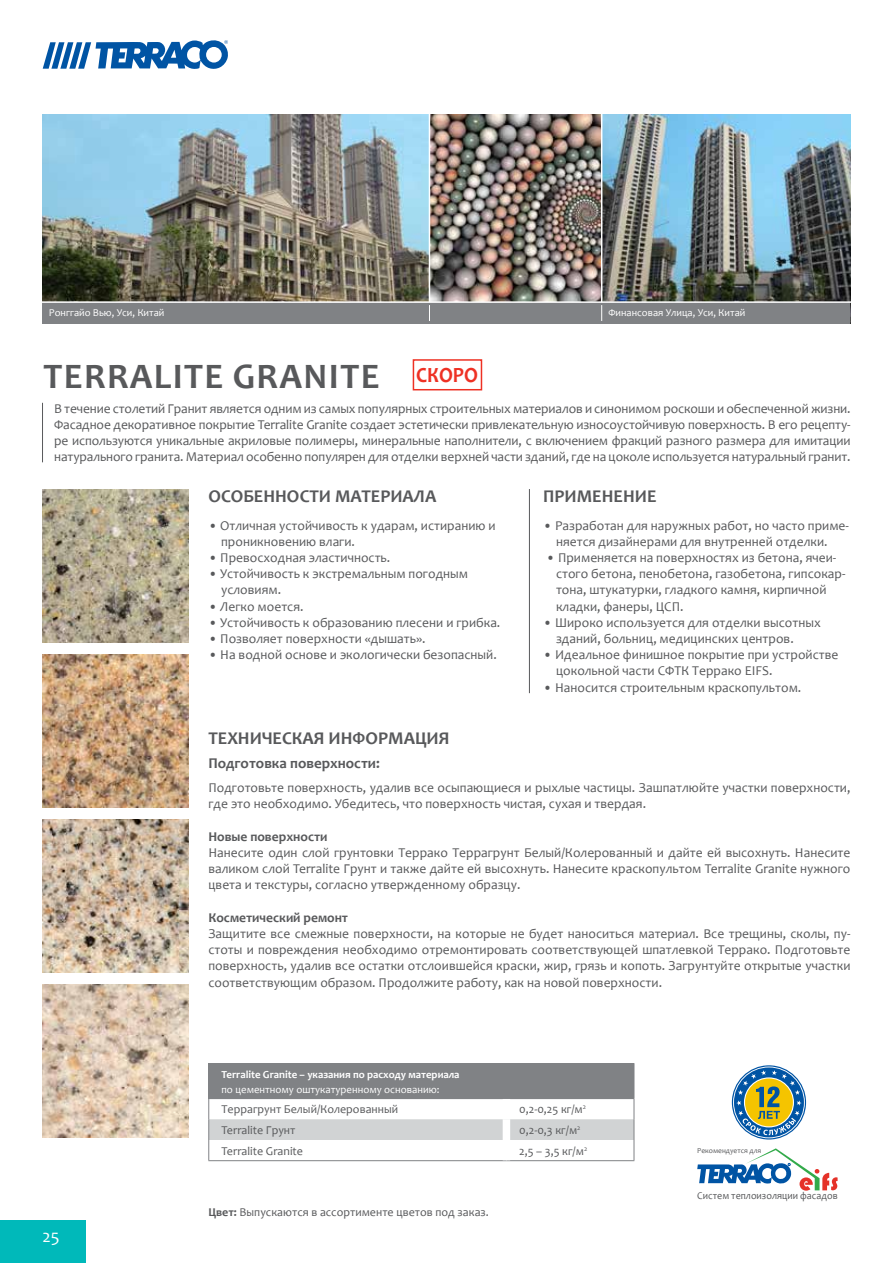
<style>
.page{position:relative;width:893px;height:1263px;background:#fff}
.page>*{position:absolute;margin:0;border:0;box-sizing:border-box;transform-origin:0 0}
.t1{font:700 36px "Candara";letter-spacing:.04em;color:#58595b}
.t2{font:700 18px "Candara";color:#58595b}
.t3{font:18px "Candara";color:#fff}
.t4{font:700 15px "Candara";color:#58595b}
.t5{font:13.5px/16.2px "Candara";color:#58595b}
.t6{font:700 13.5px "Candara";color:#58595b}
.t7{font:12px "Candara";color:#58595b}
.t8{font:700 10.8px "Candara";color:#fff}
.t9{font:10.8px "Candara";color:#fff}
.t10{font:10.5px "Candara";color:#fff}
.t11{font:10.5px "Candara";color:#58595b;scale:.96 1}
.t12{font:7.5px "Candara";color:#58595b}
.s1{font-weight:700}
</style>
<div class="page">
<svg style="left:43px;top:40px;width:185px;height:29px"></svg>
<div style="left:0;top:1220px;width:85px;height:43px;background:#00b9ba"></div>
<img style="left:42px;top:489px;width:147px;height:153px">
<img style="left:42px;top:654px;width:147px;height:153px">
<img style="left:42px;top:820px;width:147px;height:153px">
<img style="left:42px;top:985px;width:147px;height:153px">
<img style="left:602px;top:114px;width:248px;height:187px">
<img style="left:43px;top:114px;width:386px;height:187px">
<img style="left:430px;top:114px;width:171px;height:187px">
<div style="left:43px;top:302px;width:807px;height:21px;background:#808285"></div>
<hr style="left:41px;top:301px;width:827px;height:2px;background:#fff">
<svg style="left:429px;top:305px;width:1px;height:16px"></svg>
<svg style="left:601px;top:305px;width:1px;height:16px"></svg>
<hr style="left:42px;top:403px;width:1px;height:59px;background:#58595b">
<div style="left:413px;top:359px;width:69px;height:31px;border:2px solid #ee3124"></div>
<div style="left:209px;top:1063px;width:425px;height:35px;background:#808285"></div>
<hr style="left:208px;top:1063px;width:298px;height:1px;background:#808285">
<hr style="left:208px;top:1064px;width:1px;height:34px;background:#808285">
<hr style="left:634px;top:1064px;width:1px;height:34px;background:#808285">
<hr style="left:208px;top:1098px;width:298px;height:1px;background:#808285">
<hr style="left:506px;top:1098px;width:128px;height:1px;background:#808285">
<svg style="left:208px;top:1099px;width:427px;height:61px"></svg>
<hr style="left:208px;top:1160px;width:298px;height:1px;background:#808285">
<hr style="left:506px;top:1160px;width:128px;height:1px;background:#808285">
<div style="left:503px;top:1099px;width:7px;height:20px;background:#fff"></div>
<div style="left:503px;top:1119px;width:7px;height:21px;background:#fff"></div>
<div style="left:503px;top:1140px;width:7px;height:20px;background:#fff"></div>
<hr style="left:529px;top:489px;width:1px;height:204px;background:#58595b">
<svg style="left:732px;top:1065px;width:74px;height:74px"></svg>
<svg style="left:733px;top:1066px;width:72px;height:72px"></svg>
<svg style="left:734px;top:1067px;width:70px;height:70px"></svg>
<svg style="left:736px;top:1070px;width:66px;height:65px;background:#879d7f"></svg>
<svg style="left:697px;top:1148px;width:141px;height:42px"></svg>
<p class="t10" style="left:49px;top:306px;width:117px">Ронггайо Вью, Уси, Китай</p>
<p class="t10" style="left:608px;top:306px;width:139px">Финансовая Улица, Уси, Китай</p>
<h1 class="t1" style="left:43px;top:353px;width:436px">TERRALITE GRANITE <sup>СКОРО</sup></h1>
<p class="t5" style="left:54px;top:400px;width:798px;text-align:justify">В течение столетий Гранит является одним из самых популярных строительных материалов и синонимом роскоши и обеспеченной жизни.<br>Фасадное декоративное покрытие Terralite Granite создает эстетически привлекательную износоустойчивую поверхность. В его рецепту&shy;ре используются уникальные акриловые полимеры, минеральные наполнители, с включением фракций разного размера для имитации натурального гранита. Материал особенно популярен для отделки верхней части зданий, где на цоколе используется натуральный гранит.</p>
<h2 class="t2" style="left:208px;top:485px;width:229px">ОСОБЕННОСТИ МАТЕРИАЛА</h2>
<p class="t5" style="left:221px;top:517px;width:276px;text-indent:-13px">• Отличная устойчивость к ударам, истиранию и проникновению влаги.</p>
<p class="t5" style="left:208px;top:549px;width:183px">• Превосходная эластичность.</p>
<p class="t5" style="left:221px;top:566px;width:248px;text-indent:-13px">• Устойчивость к экстремальным погодным условиям.</p>
<p class="t5" style="left:208px;top:598px;width:97px">• Легко моется.</p>
<p class="t5" style="left:208px;top:614px;width:293px">• Устойчивость к образованию плесени и грибка.</p>
<p class="t5" style="left:208px;top:630px;width:219px">• Позволяет поверхности «дышать».</p>
<p class="t5" style="left:208px;top:647px;width:290px">• На водной основе и экологически безопасный.</p>
<h2 class="t2" style="left:208px;top:727px;width:243px">ТЕХНИЧЕСКАЯ ИНФОРМАЦИЯ</h2>
<p class="t4" style="left:208px;top:753px;width:173px">Подготовка поверхности:</p>
<h2 class="t2" style="left:543px;top:485px;width:115px">ПРИМЕНЕНИЕ</h2>
<p class="t5" style="left:556px;top:517px;width:294px;text-indent:-13px">• Разработан для наружных работ, но часто приме&shy;няется дизайнерами для внутренней отделки.</p>
<p class="t5" style="left:556px;top:549px;width:291px;text-indent:-10px">• Применяется на поверхностях из бетона, ячеи&shy;стого бетона, пенобетона, газобетона, гипсокар&shy;тона, штукатурки, гладкого камня, кирпичной кладки, фанеры, ЦСП.</p>
<p class="t5" style="left:556px;top:614px;width:266px;text-indent:-13px">• Широко используется для отделки высотных зданий, больниц, медицинских центров.</p>
<p class="t5" style="left:556px;top:647px;width:284px;text-indent:-13px">• Идеальное финишное покрытие при устройстве цокольной части СФТК Террако EIFS.</p>
<p class="t5" style="left:543px;top:679px;width:260px">• Наносится строительным краскопультом.</p>
<p class="t5" style="left:208px;top:780px;width:644px">Подготовьте поверхность, удалив все осыпающиеся и рыхлые частицы. Зашпатлюйте участки поверхности, где это необходимо. Убедитесь, что поверхность чистая, сухая и твердая.</p>
<p class="t6" style="left:208px;top:828px;width:121px">Новые поверхности</p>
<p class="t5" style="left:208px;top:844px;width:644px;text-align:justify">Нанесите один слой грунтовки Террако Террагрунт Белый/Колерованный и дайте ей высохнуть. Нанесите валиком слой Terralite Грунт и также дайте ей высохнуть. Нанесите краскопультом Terralite Granite нужного цвета и текстуры, согласно утвержденному образцу.</p>
<p class="t6" style="left:208px;top:909px;width:141px">Косметический ремонт</p>
<p class="t5" style="left:208px;top:925px;width:644px;text-align:justify">Защитите все смежные поверхности, на которые не будет наноситься материал. Все трещины, сколы, пу&shy;стоты и повреждения необходимо отремонтировать соответствующей шпатлевкой Террако. Подготовьте поверхность, удалив все остатки отслоившейся краски, жир, грязь и копоть. Загрунтуйте открытые участки соответствующим образом. Продолжите работу, как на новой поверхности.</p>
<h2 class="t3" style="left:43px;top:1225px;width:19px">25</h2>
<p class="t8" style="left:222px;top:1068px;width:240px">Terralite Granite – указания по расходу материала</p>
<p class="t9" style="left:222px;top:1082px;width:220px">по цементному оштукатуренному основанию:</p>
<p class="t7" style="left:222px;top:1102px;width:178px">Террагрунт Белый/Колерованный</p>
<p class="t7" style="left:519px;top:1102px;width:68px">0,2-0,25 кг/м<sup>2</sup></p>
<p class="t7" style="left:222px;top:1122px;width:75px">Terralite Грунт</p>
<p class="t7" style="left:519px;top:1122px;width:63px">0,2-0,3 кг/м<sup>2</sup></p>
<p class="t7" style="left:222px;top:1143px;width:83px">Terralite Granite</p>
<p class="t7" style="left:519px;top:1143px;width:70px">2,5 – 3,5 кг/м<sup>2</sup></p>
<p class="t7" style="left:208px;top:1204px;width:282px"><span class="s1">Цвет:</span> Выпускаются в ассортименте цветов под заказ.</p>
<p class="t12" style="left:697px;top:1146px;width:66px">Рекомендуется для</p>
<p class="t11" style="left:697px;top:1189px;width:148px">Систем теплоизоляции фасадов</p>
</div>
